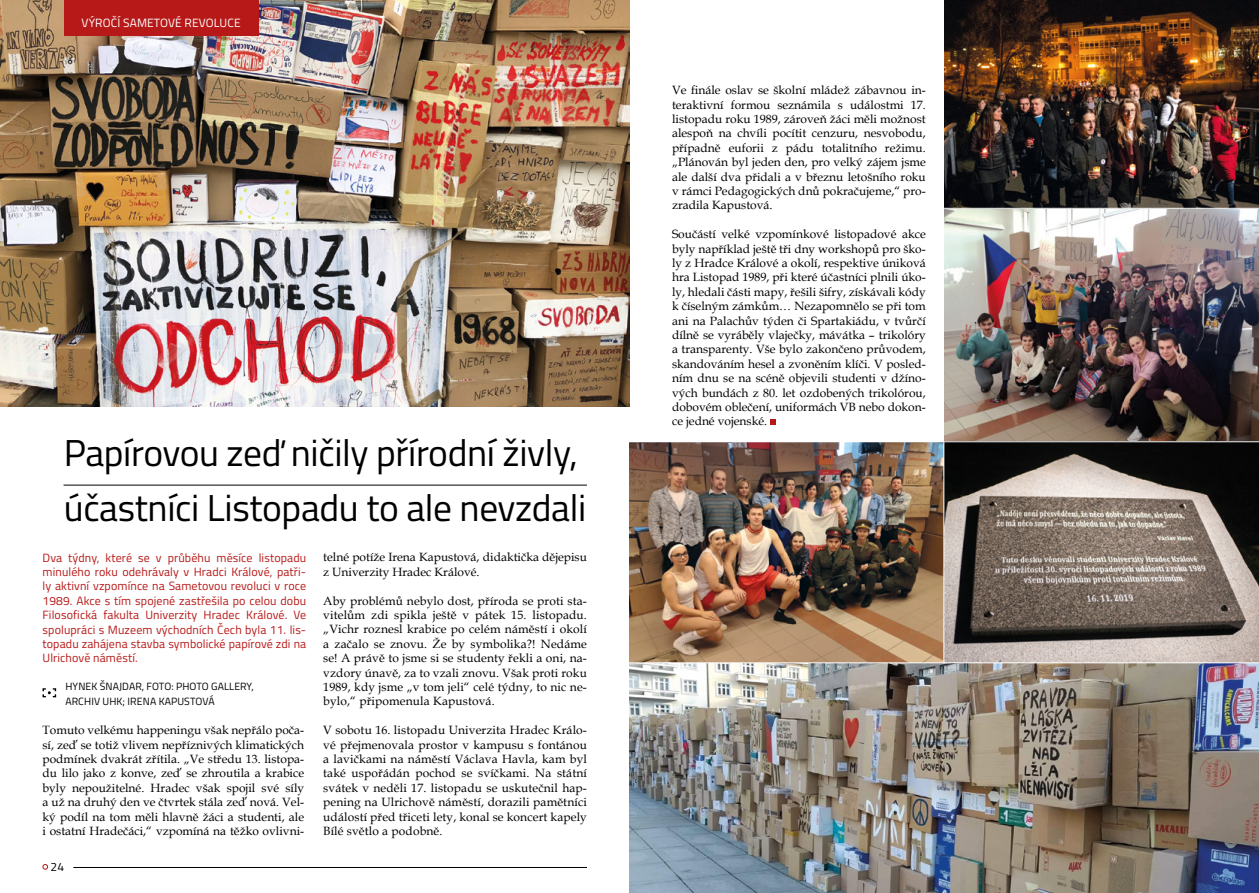
<style>
.page{position:relative;width:1259px;height:893px;background:#fff}
.page>*{position:absolute;margin:0;border:0;box-sizing:border-box;transform-origin:0 0}
.t1{font:37.5px/55.7px "Titillium Web";letter-spacing:-.01em;color:#000}
.t2{font:12px/14.4px "Book Antiqua";color:#000;text-align:justify}
.t3{font:12px/14.4px "Titillium";letter-spacing:.01em;color:#b71918;text-align:justify}
.t4{font:12px "Titillium Web";letter-spacing:.01em;color:#fff}
.t5{font:12px "Titillium Web";color:#000}
.t6{font:10.5px/15px "Titillium Web";letter-spacing:.01em;color:#000}
</style>
<div class="page">
<svg style="left:43px;top:688px;width:13px;height:9px"></svg>
<hr style="left:64px;top:485px;width:523px;height:1px;background:#000">
<img style="left:0;top:0;width:629px;height:406px">
<div style="left:64px;top:0;width:194px;height:35px;background:#b71918"></div>
<img style="left:944px;top:0;width:315px;height:441px">
<img style="left:629px;top:442px;width:630px;height:451px">
<svg style="left:770px;top:420px;width:5px;height:5px"></svg>
<svg style="left:43px;top:864px;width:5px;height:5px"></svg>
<hr style="left:73px;top:867px;width:514px;height:1px;background:#000">
<hr style="left:940px;top:208px;width:319px;height:1px;background:#fff">
<hr style="left:612px;top:662px;width:647px;height:1px;background:#fff">
<hr style="left:943px;top:442px;width:1px;height:221px;background:#fff">
<p class="t4" style="left:82px;top:14px;width:161px">VÝROČÍ SAMETOVÉ REVOLUCE</p>
<h1 class="t1" style="left:64px;top:423px;width:524px">Papírovou zeď ničily přírodní živly, účastníci Listopadu to ale nevzdali</h1>
<p class="t3" style="left:43px;top:550px;width:265px">Dva týdny, které se v průběhu měsíce listopadu minulého roku odehrávaly v Hradci Králové, patři&shy;ly aktivní vzpomínce na Sametovou revoluci v roce 1989. Akce s tím spojené zastřešila po celou dobu Filosofická fakulta Univerzity Hradec Králové. Ve spolupráci s Muzeem východních Čech byla 11. lis&shy;topadu zahájena stavba symbolické papírové zdi na Ulrichově náměstí.</p>
<p class="t2" style="left:323px;top:550px;width:265px">telné potíže Irena Kapustová, didaktička dějepisu z Univerzity Hradec Králové.</p>
<p class="t2" style="left:323px;top:593px;width:265px">Aby problémů nebylo dost, příroda se proti sta&shy;vitelům zdi spikla ještě v pátek 15. listopadu. „Vichr roznesl krabice po celém náměstí i okolí a začalo se znovu. Že by symbolika?! Nedáme se! A právě to jsme si se studenty řekli a oni, na&shy;vzdory únavě, za to vzali znovu. Však proti roku 1989, kdy jsme „v tom jeli“ celé týdny, to nic ne&shy;bylo,“ připomenula Kapustová.</p>
<p class="t2" style="left:323px;top:723px;width:265px">V sobotu 16. listopadu Univerzita Hradec Králo&shy;vé přejmenovala prostor v kampusu s fontánou a lavičkami na náměstí Václava Havla, kam byl také uspořádán pochod se svíčkami. Na státní svátek v neděli 17. listopadu se uskutečnil hap&shy;pening na Ulrichově náměstí, dorazili pamětníci událostí před třiceti lety, konal se koncert kapely Bílé světlo a podobně.</p>
<p class="t6" style="left:65px;top:678px;width:190px">HYNEK ŠNAJDAR, FOTO: PHOTO GALLERY,<br>ARCHIV UHK; IRENA KAPUSTOVÁ</p>
<p class="t2" style="left:43px;top:722px;width:263px">Tomuto velkému happeningu však nepřálo poča&shy;sí, zeď se totiž vlivem nepříznivých klimatických podmínek dvakrát zřítila. „Ve středu 13. listopa&shy;du lilo jako z konve, zeď se zhroutila a krabice byly nepoužitelné. Hradec však spojil své síly a už na druhý den ve čtvrtek stála zeď nová. Vel&shy;ký podíl na tom měli hlavně žáci a studenti, ale i ostatní Hradečáci,“ vzpomíná na těžko ovlivni-</p>
<p class="t5" style="left:51px;top:858px;width:15px">24</p>
<p class="t2" style="left:672px;top:83px;width:255px">Ve finále oslav se školní mládež zábavnou in&shy;teraktivní formou seznámila s událostmi 17. listopadu roku 1989, zároveň žáci měli možnost alespoň na chvíli pocítit cenzuru, nesvobodu, případně euforii z pádu totalitního režimu. „Plánován byl jeden den, pro velký zájem jsme ale další dva přidali a v březnu letošního roku v rámci Pedagogických dnů pokračujeme,“ pro&shy;zradila Kapustová.</p>
<p class="t2" style="left:672px;top:227px;width:255px">Součástí velké vzpomínkové listopadové akce byly například ještě tři dny workshopů pro ško&shy;ly z Hradce Králové a okolí, respektive úniková hra Listopad 1989, při které účastníci plnili úko&shy;ly, hledali části mapy, řešili šifry, získávali kódy k číselným zámkům… Nezapomnělo se při tom ani na Palachův týden či Spartakiádu, v tvůrčí dílně se vyráběly vlaječky, mávátka – trikolóry a transparenty. Vše bylo zakončeno průvodem, skandováním hesel a zvoněním klíči. V posled&shy;ním dnu se na scéně objevili studenti v džíno&shy;vých bundách z 80. let ozdobených trikolórou, dobovém oblečení, uniformách VB nebo dokon&shy;ce jedné vojenské.</p>
</div>
